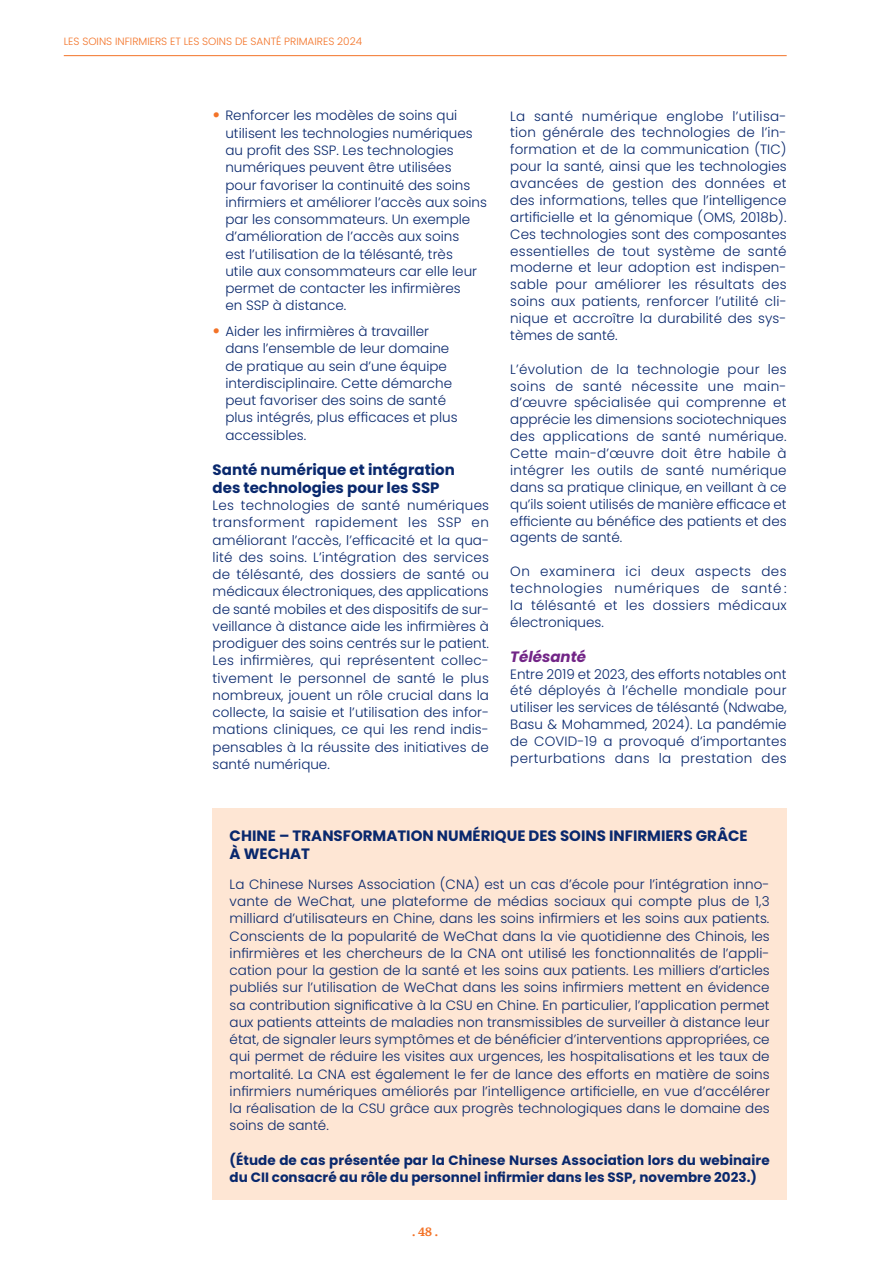
<style>
.page{position:relative;width:893px;height:1263px;background:#fff}
.page>*{position:absolute;margin:0;border:0;box-sizing:border-box;transform-origin:0 0}
.t1{font:700 15px/18px "Poppins";color:#09286d}
.t2{font:italic 700 15px "Poppins";color:#722587}
.t3{font:300 13.5px/17.2px "Poppins";color:#09286d;text-align:justify}
.t4{font:700 13.5px/17.2px "Poppins";letter-spacing:.005em;color:#09286d}
.t5{font:600 12px "Literata";color:#f37328}
.t6{font:300 10.5px "Poppins";color:#f37328}
.s1{font-family:"Merriweather";font-weight:900;font-size:18px;color:#f37328}
</style>
<div class="page">
<hr style="left:64px;top:55px;width:723px;height:1px;background:#f37328">
<div style="left:213px;top:808px;width:574px;height:391px;background:#fee6d4"></div>
<p class="t6" style="left:64px;top:35px;width:300px">LES SOINS INFIRMIERS ET LES SOINS DE SANTÉ PRIMAIRES 2024</p>
<p class="t3" style="left:225px;top:107px;width:263px;text-align:left;text-indent:-13px"><span class="s1">•</span> Renforcer les modèles de soins qui utilisent les technologies numériques au profit des SSP. Les technologies numériques peuvent être utilisées<br>pour favoriser la continuité des soins infirmiers et améliorer l’accès aux soins par les consommateurs. Un exemple d’amélioration de l’accès aux soins<br>est l’utilisation de la télésanté, très<br>utile aux consommateurs car elle leur permet de contacter les infirmières<br>en SSP à distance.</p>
<p class="t3" style="left:225px;top:323px;width:234px;text-align:left;text-indent:-13px"><span class="s1">•</span> Aider les infirmières à travailler dans l’ensemble de leur domaine de pratique au sein d’une équipe interdisciplinaire. Cette démarche peut favoriser des soins de santé plus intégrés, plus efficaces et plus accessibles.</p>
<p class="t1" style="left:213px;top:461px;width:244px">Santé numérique et intégration des technologies pour les SSP</p>
<p class="t3" style="left:213px;top:497px;width:278px">Les technologies de santé numériques transforment rapidement les SSP en améliorant l’accès, l’efficacité et la qua&shy;lité des soins. L’intégration des services de télésanté, des dossiers de santé ou médicaux électroniques, des applications de santé mobiles et des dispositifs de sur&shy;veillance à distance aide les infirmières à prodiguer des soins centrés sur le patient.<br>Les infirmières, qui représentent collec&shy;tivement le personnel de santé le plus nombreux, jouent un rôle crucial dans la collecte, la saisie et l’utilisation des infor&shy;mations cliniques, ce qui les rend indis&shy;pensables à la réussite des initiatives de santé numérique.</p>
<p class="t3" style="left:510px;top:107px;width:278px;line-height:16.8px">La santé numérique englobe l’utilisa&shy;tion générale des technologies de l’in&shy;formation et de la communication (TIC) pour la santé, ainsi que les technologies avancées de gestion des données et des informations, telles que l’intelligence artificielle et la génomique (OMS, 2018b).<br>Ces technologies sont des composantes essentielles de tout système de santé moderne et leur adoption est indispen&shy;sable pour améliorer les résultats des soins aux patients, renforcer l’utilité cli&shy;nique et accroître la durabilité des sys&shy;tèmes de santé.</p>
<p class="t3" style="left:510px;top:361px;width:278px;line-height:16.8px">L’évolution de la technologie pour les soins de santé nécessite une main&shy;d’œuvre spécialisée qui comprenne et apprécie les dimensions sociotechniques des applications de santé numérique.<br>Cette main-d’œuvre doit être habile à intégrer les outils de santé numérique dans sa pratique clinique, en veillant à ce qu’ils soient utilisés de manière efficace et efficiente au bénéfice des patients et des agents de santé.</p>
<p class="t3" style="left:510px;top:563px;width:278px;line-height:16.8px">On examinera ici deux aspects des technologies numériques de santé : la télésanté et les dossiers médicaux électroniques.</p>
<p class="t2" style="left:510px;top:648px;width:77px">Télésanté</p>
<p class="t3" style="left:510px;top:665px;width:278px;line-height:16.8px">Entre 2019 et 2023, des efforts notables ont été déployés à l’échelle mondiale pour utiliser les services de télésanté (Ndwabe, Basu &amp; Mohammed, 2024). La pandémie de COVID-19 a provoqué d’importantes perturbations dans la prestation des</p>
<p class="t1" style="left:230px;top:826px;width:519px">CHINE – TRANSFORMATION NUMÉRIQUE DES SOINS INFIRMIERS GRÂCE<br>À WECHAT</p>
<p class="t3" style="left:230px;top:875px;width:542px">La Chinese Nurses Association (CNA) est un cas d’école pour l’intégration inno&shy;vante de WeChat, une plateforme de médias sociaux qui compte plus de 1,3 milliard d’utilisateurs en Chine, dans les soins infirmiers et les soins aux patients.<br>Conscients de la popularité de WeChat dans la vie quotidienne des Chinois, les infirmières et les chercheurs de la CNA ont utilisé les fonctionnalités de l’appli&shy;cation pour la gestion de la santé et les soins aux patients. Les milliers d’articles publiés sur l’utilisation de WeChat dans les soins infirmiers mettent en évidence sa contribution significative à la CSU en Chine. En particulier, l’application permet aux patients atteints de maladies non transmissibles de surveiller à distance leur état, de signaler leurs symptômes et de bénéficier d’interventions appropriées, ce qui permet de réduire les visites aux urgences, les hospitalisations et les taux de mortalité. La CNA est également le fer de lance des efforts en matière de soins infirmiers numériques améliorés par l’intelligence artificielle, en vue d’accélérer la réalisation de la CSU grâce aux progrès technologiques dans le domaine des soins de santé.</p>
<p class="t4" style="left:230px;top:1151px;width:541px">(Étude de cas présentée par la Chinese Nurses Association lors du webinaire du CII consacré au rôle du personnel infirmier dans les SSP, novembre 2023.)</p>
<p class="t5" style="left:412px;top:1223px;width:28px">. 48 .</p>
</div>
